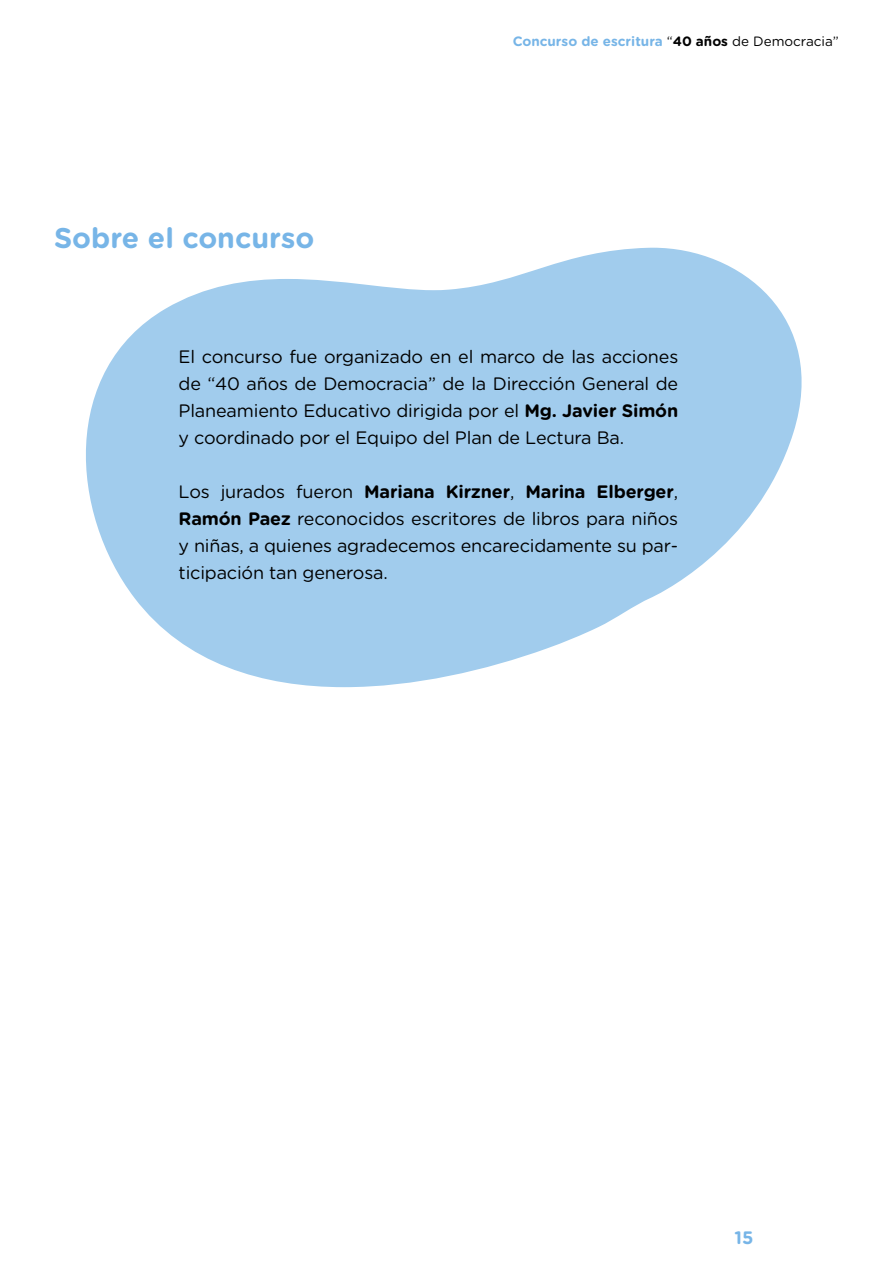
<style>
.page{position:relative;width:893px;height:1263px;background:#fff}
.page>*{position:absolute;margin:0;border:0;box-sizing:border-box;transform-origin:0 0}
.t1{font:700 28.5px "Gotham Rounded";color:#77b5e7}
.t2{font:18px/27px "Gotham Rounded";letter-spacing:-.01em;color:#000;text-align:justify}
.t3{font:700 18px "Gotham Rounded";color:#77b5e7}
.t4{font:700 13.5px "Gotham Rounded";color:#77b5e7}
.s1{font-weight:400;color:#000}
.s2{color:#000}
.s3{font-weight:700}
</style>
<div class="page">
<svg style="left:86px;top:248px;width:716px;height:439px;fill:#a1cced"></svg>
<h1 class="t1" style="left:54px;top:217px;width:262px">Sobre el concurso</h1>
<p class="t4" style="left:513px;top:32px;width:328px">Concurso de escritura <span class="s1">“</span><span class="s2">40 años</span> <span class="s1">de Democracia”</span></p>
<p class="t2" style="left:179px;top:343px;width:501px">El concurso fue organizado en el marco de las acciones de “40 años de Democracia” de la Dirección General de Planeamiento Educativo dirigida por el <span class="s3">Mg. Javier Simón </span>y coordinado por el Equipo del Plan de Lectura Ba.</p>
<p class="t2" style="left:179px;top:478px;width:501px">Los jurados fueron <span class="s3">Mariana Kirzner</span>, <span class="s3">Marina Elberger</span>, <span class="s3">Ramón Paez</span> reconocidos escritores de libros para niños y niñas, a quienes agradecemos encarecidamente su par&shy;ticipación tan generosa.</p>
<p class="t3" style="left:734px;top:1224px;width:20px">15</p>
</div>
